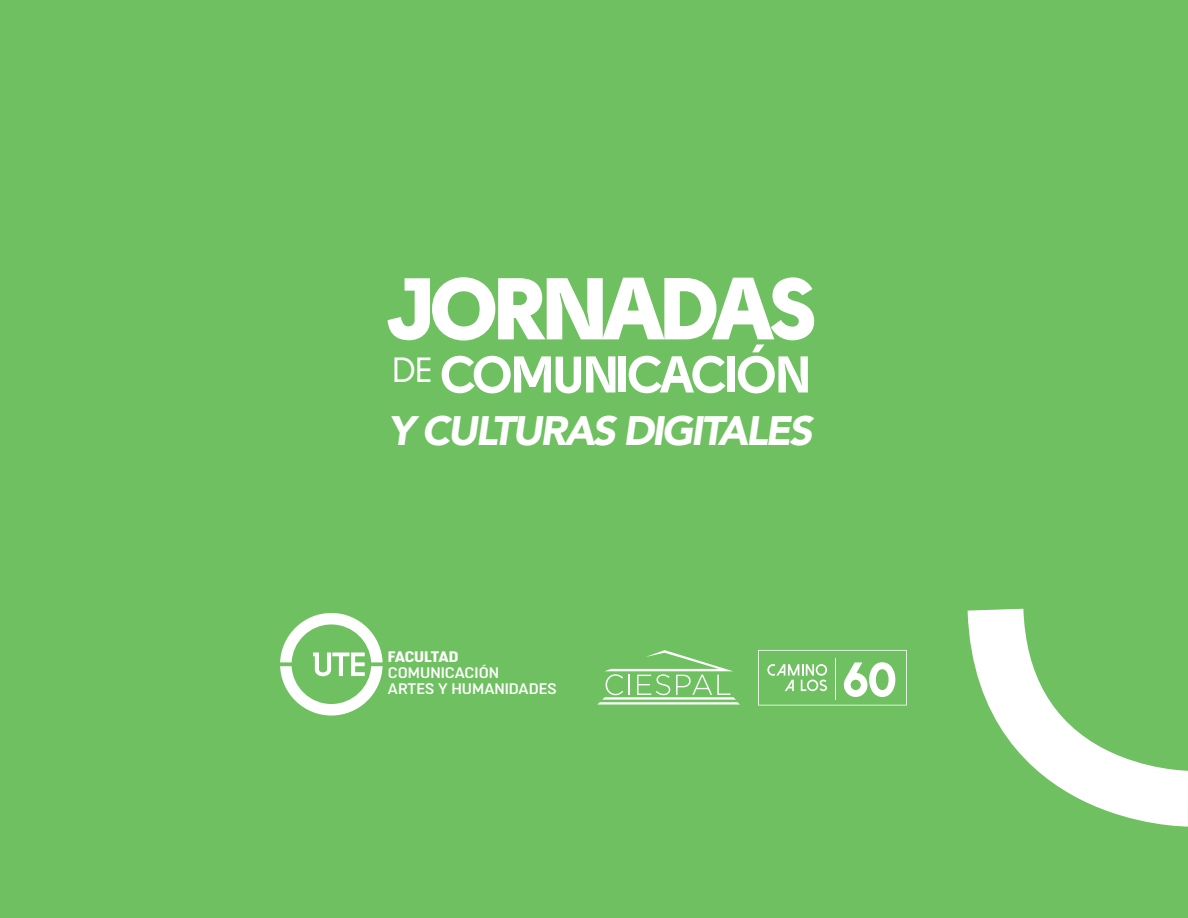
<style>
.page{position:relative;width:1188px;height:918px;background:#6fc060}
.page>*{position:absolute;margin:0;border:0;box-sizing:border-box;transform-origin:0 0}
.t1{font:87.3px "Solomon Sans Black";letter-spacing:-.06em;color:#fff}
.t2{font:51.15px "Solomon Sans Bold";letter-spacing:-.06em;color:#fff}
.t3{font:italic 900 40.95px "Avenir";letter-spacing:-.06em;color:#fff}
.t4{font:600 15.3px/15.9px "Opinion Pro Extended";color:#fff}
.t5{font:800 15.3px "Opinion Pro Extended";letter-spacing:-.025em;color:#fff}
</style>
<div class="page">
<svg style="left:968px;top:609px;width:220px;height:218px"></svg>
<svg style="left:280px;top:613px;width:103px;height:103px"></svg>
<svg style="left:597px;top:650px;width:143px;height:55px"></svg>
<svg style="left:758px;top:650px;width:149px;height:56px"></svg>
<hr style="left:835px;top:659px;width:1px;height:41px;background:#fff">
<h1 class="t1" style="left:389px;top:258px;width:431px">JORNADAS</h1>
<h2 class="t2" style="left:391px;top:344px;width:423px"><sup>DE</sup> COMUNICACIÓN</h2>
<h3 class="t3" style="left:388px;top:397px;width:426px">Y CULTURAS DIGITALES</h3>
<p class="t5" style="left:388px;top:648px;width:72px">FACULTAD</p>
<p class="t4" style="left:388px;top:665px;width:170px">COMUNICACIÓN<br>ARTES Y HUMANIDADES</p>
</div>
